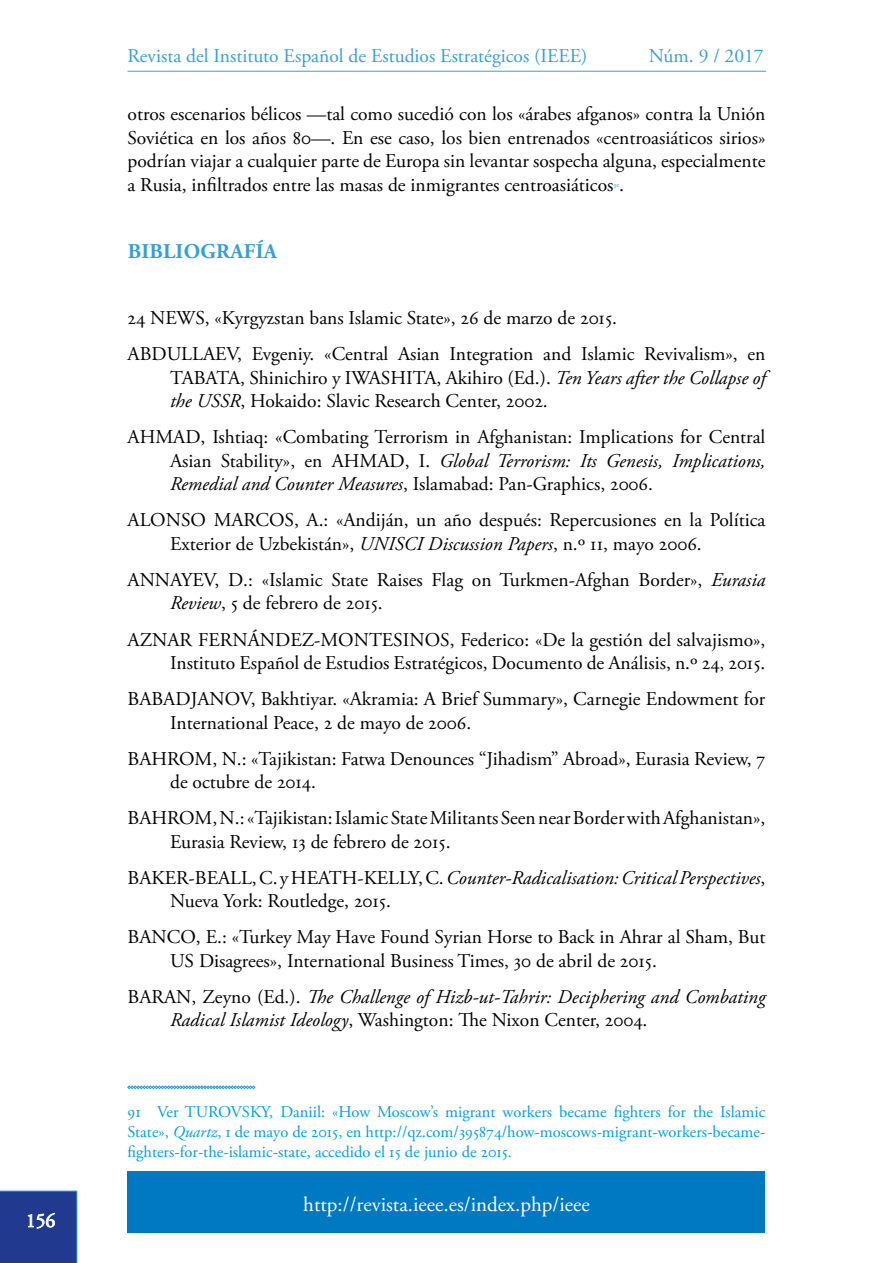
<style>
.page{position:relative;width:893px;height:1263px;background:#fff}
.page>*{position:absolute;margin:0;border:0;box-sizing:border-box;transform-origin:0 0}
.t1{font:21px "Adobe Garamond Pro";color:#fff}
.IEEE_Apartado1{font:700 21px "Adobe Garamond Pro";letter-spacing:.015em;color:#359fda}
.IEEE_bibliografia{font:19.5px/23.4px "Adobe Garamond Pro";color:#000}
.IEEE_bibliografia-2{font:italic 19.5px/23.4px "Adobe Garamond Pro";color:#000}
.t2{font:19.5px "Adobe Garamond Pro";color:#359fda}
.t3{font:19.5px "Adobe Garamond Pro";color:#fff}
.IEEE_notasPie{font:16.5px/19.8px "Adobe Garamond Pro";color:#009fe3;text-align:justify}
.t4{font:7.05px "Adobe Garamond Pro";color:#359fda}
.s1{font-style:italic}
.s2{font-style:normal}
</style>
<div class="page">
<div style="left:128px;top:1171px;width:637px;height:62px;background:#0079c2"></div>
<hr style="left:128px;top:71px;width:638px;height:1px;background:#359fda">
<svg style="left:0;top:1191px;width:77px;height:72px;background:#274093"></svg>
<svg style="left:127px;top:1085px;width:128px;height:4px"></svg>
<p class="t3" style="left:26px;top:1209px;width:31px">156</p>
<p class="t2" style="left:128px;top:44px;width:461px">Revista del Instituto Español de Estudios Estratégicos (IEEE)</p>
<p class="t2" style="left:649px;top:44px;width:116px">Núm. 9 / 2017</p>
<p class="IEEE_bibliografia" style="left:128px;top:103px;width:639px;text-align:justify">otros escenarios bélicos —tal como sucedió con los «árabes afganos» contra la Unión Soviética en los años 80—. En ese caso, los bien entrenados «centroasiáticos sirios» podrían viajar a cualquier parte de Europa sin levantar sospecha alguna, especialmente a Rusia, infiltrados entre las masas de inmigrantes centroasiáticos .</p>
<p class="t4" style="left:614px;top:180px;width:7px">91</p>
<p class="IEEE_Apartado1" style="left:128px;top:239px;width:151px">BIBLIOGRAFÍA</p>
<p class="IEEE_bibliografia" style="left:128px;top:307px;width:491px">24 NEWS, «Kyrgyzstan bans Islamic State», 26 de marzo de 2015.</p>
<p class="IEEE_bibliografia" style="left:170px;top:343px;width:597px;text-align:justify;text-indent:-43px">ABDULLAEV, Evgeniy. «Central Asian Integration and Islamic Revivalism», en TABATA, Shinichiro y IWASHITA, Akihiro (Ed.). <span class="s1">Ten Years after the Collapse of the USSR</span>, Hokaido: Slavic Research Center, 2002.</p>
<p class="IEEE_bibliografia" style="left:170px;top:426px;width:597px;text-align:justify;text-indent:-43px">AHMAD, Ishtiaq: «Combating Terrorism in Afghanistan: Implications for Central Asian Stability», en AHMAD, I. <span class="s1">Global Terrorism: Its Genesis, Implications, Remedial and Counter Measures</span>, Islamabad: Pan-Graphics, 2006.</p>
<p class="IEEE_bibliografia" style="left:170px;top:509px;width:597px;text-indent:-43px">ALONSO MARCOS, A.: «Andiján, un año después: Repercusiones en la Política<br>Exterior de Uzbekistán», <span class="s1">UNISCI Discussion Papers</span>, n.º 11, mayo 2006.</p>
<p class="IEEE_bibliografia" style="left:170px;top:569px;width:597px;text-indent:-43px">ANNAYEV, D.: «Islamic State Raises Flag on Turkmen-Afghan Border», <span class="s1">Eurasia<br>Review</span>, 5 de febrero de 2015.</p>
<p class="IEEE_bibliografia" style="left:128px;top:628px;width:639px;text-align:right">AZNAR FERNÁNDEZ-MONTESINOS, Federico: «De la gestión del salvajismo»,<br>Instituto Español de Estudios Estratégicos, Documento de Análisis, n.º 24, 2015.</p>
<p class="IEEE_bibliografia" style="left:170px;top:688px;width:597px;text-indent:-43px">BABADJANOV, Bakhtiyar. «Akramia: A Brief Summary», Carnegie Endowment for<br>International Peace, 2 de mayo de 2006.</p>
<p class="IEEE_bibliografia" style="left:170px;top:747px;width:597px;text-indent:-43px">BAHROM, N.: «Tajikistan: Fatwa Denounces “Jihadism” Abroad», Eurasia Review, 7 de octubre de 2014.</p>
<p class="IEEE_bibliografia" style="left:170px;top:807px;width:597px;text-indent:-43px">BAHROM, N.: «Tajikistan: Islamic State Militants Seen near Border with Afghanistan»,<br>Eurasia Review, 13 de febrero de 2015.</p>
<p class="IEEE_bibliografia" style="left:170px;top:866px;width:597px;text-indent:-43px">BAKER-BEALL, C. y HEATH-KELLY, C. <span class="s1">Counter-Radicalisation: Critical Perspectives</span>,<br>Nueva York: Routledge, 2015.</p>
<p class="IEEE_bibliografia" style="left:170px;top:926px;width:597px;text-indent:-43px">BANCO, E.: «Turkey May Have Found Syrian Horse to Back in Ahrar al Sham, But<br>US Disagrees», International Business Times, 30 de abril de 2015.</p>
<p class="IEEE_bibliografia-2" style="left:170px;top:985px;width:597px;text-indent:-43px"><span class="s2">BARAN, Zeyno (Ed.).</span> The Challenge of Hizb-ut-Tahrir: Deciphering and Combating<br>Radical Islamist Ideology<span class="s2">, Washington: The Nixon Center, 2004.</span></p>
<p class="IEEE_notasPie" style="left:128px;top:1102px;width:639px">91 Ver TUROVSKY, Daniil: «How Moscow’s migrant workers became fighters for the Islamic State», <span class="s1">Quartz</span>, 1 de mayo de 2015, en http://qz.com/395874/how-moscows-migrant-workers-became&shy;fighters-for-the-islamic-state, accedido el 15 de junio de 2015.</p>
<p class="t1" style="left:303px;top:1191px;width:288px">http://revista.ieee.es/index.php/ieee</p>
</div>
